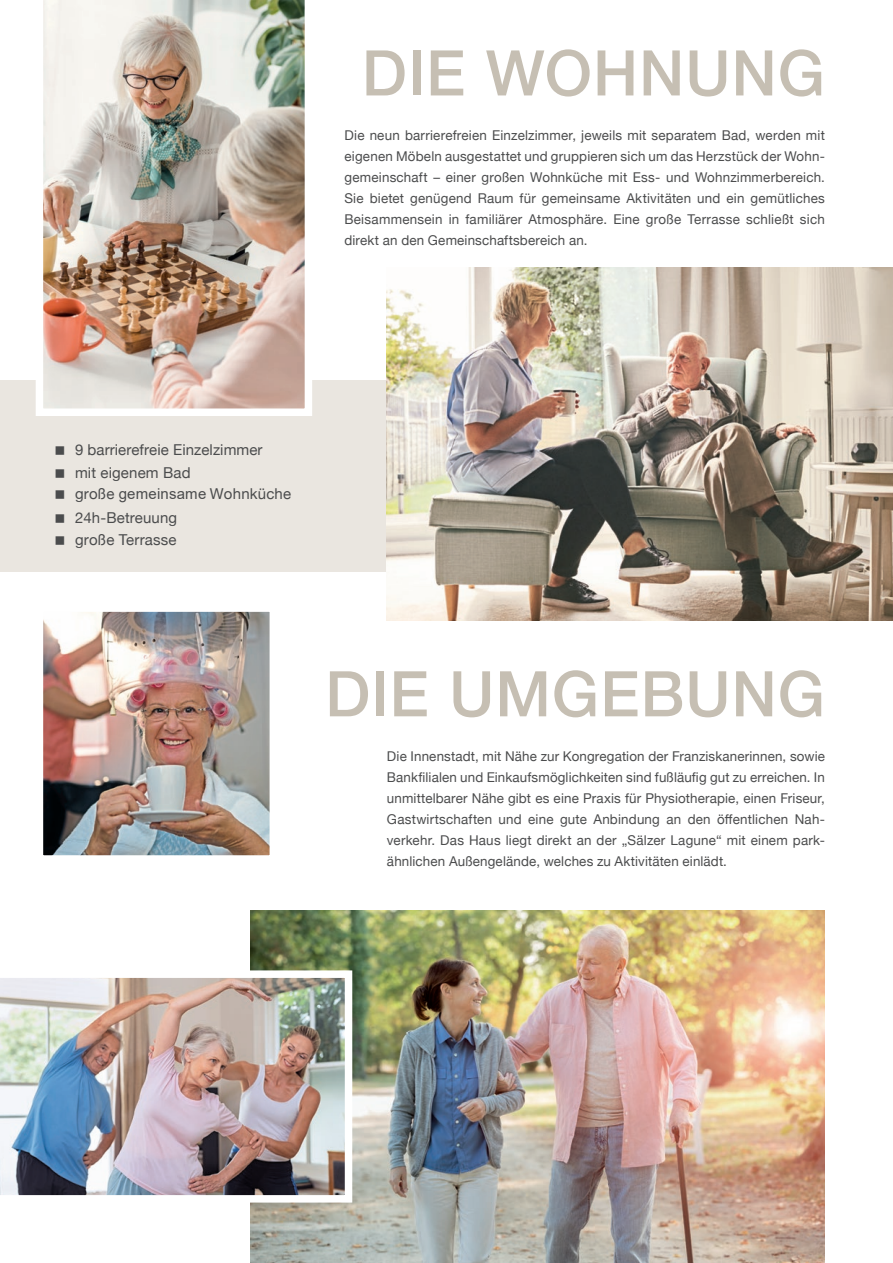
<style>
.page{position:relative;width:893px;height:1263px;background:#fff}
.page>*{position:absolute;margin:0;border:0;box-sizing:border-box;transform-origin:0 0}
.t1{font:500 63px "Helvetica Neue";letter-spacing:.015em;color:#c6bfb3}
.t2{font:15px/22px "Helvetica Neue";letter-spacing:.01em;color:#4b4c4d}
.t3{font:13.5px/21px "Helvetica Neue";letter-spacing:.01em;color:#4b4c4d;text-align:justify}
.s1{font-family:"Arial"}
</style>
<div class="page">
<div style="left:0;top:381px;width:442px;height:191px;background:#eae6e0"></div>
<img style="left:36px;top:0;width:276px;height:416px">
<img style="left:387px;top:268px;width:506px;height:353px">
<img style="left:45px;top:613px;width:223px;height:241px">
<div style="left:36px;top:604px;width:241px;height:259px;border:8px solid #fff"></div>
<img style="left:251px;top:910px;width:574px;height:353px">
<img style="left:0;top:970px;width:352px;height:232px">
<h1 class="t1" style="left:362px;top:22px;width:465px">DIE WOHNUNG</h1>
<p class="t3" style="left:344px;top:126px;width:482px">Die neun barrierefreien Einzelzimmer, jeweils mit separatem Bad, werden mit eigenen Möbeln ausgestattet und gruppieren sich um das Herzstück der Wohn&shy;gemeinschaft – einer großen Wohnküche mit Ess- und Wohnzimmerbereich.<br>Sie bietet genügend Raum für gemeinsame Aktivitäten und ein gemütliches Beisammensein in familiärer Atmosphäre. Eine große Terrasse schließt sich direkt an den Gemeinschaftsbereich an.</p>
<p class="t2" style="left:75px;top:440px;width:218px">9 barrierefreie Einzelzimmer<br>mit eigenem Bad<br>große <span class="s1">gemeinsame</span> Wohnküche</p>
<p class="t2" style="left:75px;top:507px;width:104px;line-height:22.5px">24h-Betreuung große Terrasse</p>
<h1 class="t1" style="left:325px;top:643px;width:501px">DIE UMGEBUNG</h1>
<p class="t3" style="left:387px;top:747px;width:439px">Die Innenstadt, mit Nähe zur Kongregation der Franziskanerinnen, sowie Bankfilialen und Einkaufsmöglichkeiten sind fußläufig gut zu erreichen. In unmittelbarer Nähe gibt es eine Praxis für Physiotherapie, einen Friseur, Gastwirtschaften und eine gute Anbindung an den öffentlichen Nah&shy;verkehr. Das Haus liegt direkt an der „Sälzer Lagune“ mit einem park&shy;ähnlichen Außengelände, welches zu Aktivitäten einlädt.</p>
</div>
